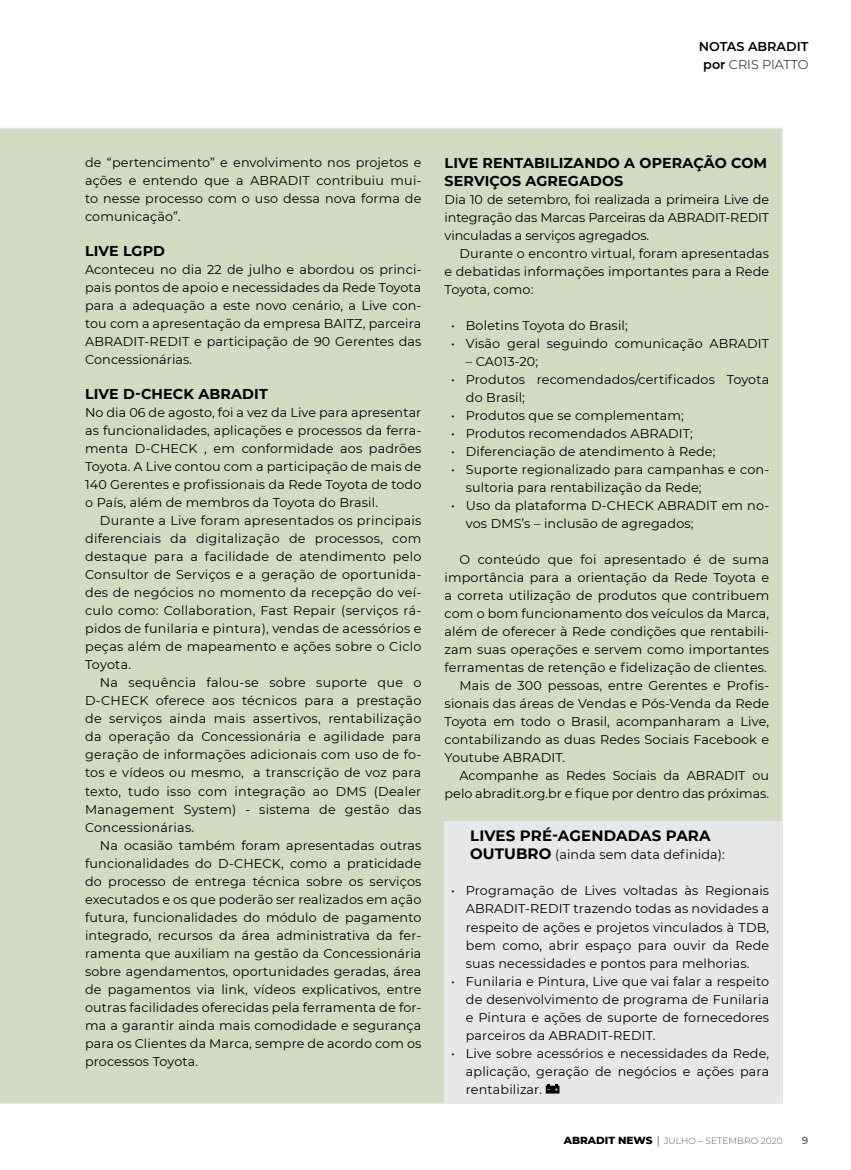
<style>
.page{position:relative;width:851px;height:1170px;background:#fff}
.page>*{position:absolute;margin:0;border:0;box-sizing:border-box;transform-origin:0 0}
.t1{font:700 15px "Montserrat";letter-spacing:.01em;color:#000}
.t2{font:700 14.25px/17.5px "Montserrat";letter-spacing:.01em;color:#000}
.t3{font:12.75px/18px "Montserrat";letter-spacing:.01em;color:#000;text-align:justify}
.t4{font:600 12.75px/18px "Montserrat";color:#000;text-align:center}
.t5{font:600 10.5px "Montserrat";color:#6d6e71}
.t6{font:300 9px "Montserrat";letter-spacing:.01em;color:#58595b}
.s1{font-weight:300}
.s2{font-weight:700;font-size:15px}
.s3{font-weight:800;font-size:10.5px;color:#000}
.s4{font-family:"Myriad Pro";font-weight:400;font-size:10.5px}
</style>
<div class="page">
<div style="left:0;top:128px;width:782px;height:975px;background:#d0dbc2"></div>
<div style="left:444px;top:821px;width:338px;height:281px;background:#e6e7e9"></div>
<svg style="left:545px;top:1084px;width:14px;height:9px"></svg>
<p class="t4" style="left:698px;top:37px;width:111px">NOTAS ABRADIT por <span class="s1">CRIS PIATTO</span></p>
<p class="t3" style="left:85px;top:152px;width:338px">de “pertencimento” e envolvimento nos projetos e ações e entendo que a ABRADIT contribuiu mui&shy;to nesse processo com o uso dessa nova forma de comunicação”.</p>
<p class="t2" style="left:85px;top:241px;width:81px">LIVE LGPD</p>
<p class="t3" style="left:85px;top:260px;width:338px">Aconteceu no dia 22 de julho e abordou os princi&shy;pais pontos de apoio e necessidades da Rede Toyota para a adequação a este novo cenário, a Live con&shy;tou com a apresentação da empresa BAITZ, parceira ABRADIT-REDIT e participação de 90 Gerentes das Concessionárias.</p>
<p class="t2" style="left:85px;top:384px;width:184px">LIVE D-CHECK ABRADIT</p>
<p class="t3" style="left:85px;top:403px;width:338px">No dia 06 de agosto, foi a vez da Live para apresentar as funcionalidades, aplicações e processos da ferra&shy;menta D-CHECK , em conformidade aos padrões Toyota. A Live contou com a participação de mais de 140 Gerentes e profissionais da Rede Toyota de todo o País, além de membros da Toyota do Brasil.</p>
<p class="t3" style="left:85px;top:511px;width:338px;text-indent:15px">Durante a Live foram apresentados os principais diferenciais da digitalização de processos, com destaque para a facilidade de atendimento pelo Consultor de Serviços e a geração de oportunida&shy;des de negócios no momento da recepção do veí&shy;culo como: Collaboration, Fast Repair (serviços rá&shy;pidos de funilaria e pintura), vendas de acessórios e peças além de mapeamento e ações sobre o Ciclo Toyota.</p>
<p class="t3" style="left:85px;top:673px;width:338px;text-indent:15px">Na sequência falou-se sobre suporte que o D-CHECK oferece aos técnicos para a prestação de serviços ainda mais assertivos, rentabilização da operação da Concessionária e agilidade para geração de informações adicionais com uso de fo&shy;tos e vídeos ou mesmo, a transcrição de voz para texto, tudo isso com integração ao DMS (Dealer Management System) - sistema de gestão das Concessionárias.</p>
<p class="t3" style="left:85px;top:835px;width:338px;text-indent:15px">Na ocasião também foram apresentadas outras funcionalidades do D-CHECK, como a praticidade do processo de entrega técnica sobre os serviços executados e os que poderão ser realizados em ação futura, funcionalidades do módulo de pagamento integrado, recursos da área administrativa da fer&shy;ramenta que auxiliam na gestão da Concessionária sobre agendamentos, oportunidades geradas, área de pagamentos via link, vídeos explicativos, entre outras facilidades oferecidas pela ferramenta de for&shy;ma a garantir ainda mais comodidade e segurança para os Clientes da Marca, sempre de acordo com os processos Toyota.</p>
<p class="t2" style="left:444px;top:153px;width:324px">LIVE RENTABILIZANDO A OPERAÇÃO COM<br>SERVIÇOS AGREGADOS</p>
<p class="t3" style="left:444px;top:189px;width:326px">Dia 10 de setembro, foi realizada a primeira Live de integração das Marcas Parceiras da ABRADIT-REDIT vinculadas a serviços agregadOs.</p>
<p class="t3" style="left:444px;top:243px;width:326px;text-indent:15px">Durante o encontro virtual, foram apresentadas e debatidas informações importantes para a Rede Toyota, como:</p>
<p class="t3" style="left:451px;top:315px;width:178px">• Boletins Toyota do Brasil;</p>
<p class="t3" style="left:451px;top:333px;width:319px">• Visão geral seguindo comunicação ABRADIT</p>
<p class="t3" style="left:466px;top:351px;width:74px">– CA013-20;</p>
<p class="t3" style="left:466px;top:369px;width:305px;text-indent:-15px">• Produtos recomendados/certificados Toyota do Brasil;</p>
<p class="t3" style="left:451px;top:405px;width:234px">• Produtos que se complementam;</p>
<p class="t3" style="left:451px;top:423px;width:243px">• Produtos recomendados ABRADIT;</p>
<p class="t3" style="left:451px;top:441px;width:266px">• Diferenciação de atendimento à Rede;</p>
<p class="t3" style="left:466px;top:459px;width:305px;text-indent:-15px">• Suporte regionalizado para campanhas e con&shy;sultoria para rentabilização da Rede;</p>
<p class="t3" style="left:466px;top:495px;width:305px;text-indent:-15px">• Uso da plataforma D-CHECK ABRADIT em no&shy;vos DMS’s – inclusão de agregados;</p>
<p class="t3" style="left:459px;top:550px;width:311px">O conteúdo que foi apresentado é de suma</p>
<p class="t3" style="left:444px;top:568px;width:326px">importância para a orientação da Rede Toyota e</p>
<p class="t3" style="left:444px;top:586px;width:326px">a correta utilização de produtos que contribuem</p>
<p class="t3" style="left:444px;top:604px;width:326px">com o bom funcionamento dos veículos da Marca,</p>
<p class="t3" style="left:444px;top:622px;width:326px">além de oferecer à Rede condições que rentabili-</p>
<p class="t3" style="left:444px;top:640px;width:326px">zam suas operações e servem como importantes</p>
<p class="t3" style="left:444px;top:658px;width:324px">ferramentas de retenção e fidelização de clientes.</p>
<p class="t3" style="left:459px;top:676px;width:311px">Mais de 300 pessoas, entre Gerentes e Profis-</p>
<p class="t3" style="left:444px;top:694px;width:326px">sionais das áreas de Vendas e Pós-Venda da Rede</p>
<p class="t3" style="left:444px;top:712px;width:326px">Toyota em todo o Brasil, acompanharam a Live,</p>
<p class="t3" style="left:444px;top:730px;width:326px">contabilizando as duas Redes Sociais Facebook e</p>
<p class="t3" style="left:444px;top:748px;width:122px">Youtube ABRADIT.</p>
<p class="t3" style="left:459px;top:766px;width:311px">Acompanhe as Redes Sociais da ABRADIT ou</p>
<p class="t3" style="left:444px;top:784px;width:326px">pelo abradit.org.br e fique por dentro das próximas.</p>
<p class="t1" style="left:470px;top:825px;width:242px">LIVES PRÉ-AGENDADAS PARA</p>
<p class="t3" style="left:470px;top:845px;width:256px"><span class="s2">OUTUBRO</span> (ainda sem data definida):</p>
<p class="t3" style="left:466px;top:881px;width:305px;text-indent:-15px">• Programação de Lives voltadas às Regionais ABRADIT-REDIT trazendo todas as novidades a respeito de ações e projetos vinculados à TDB, bem como, abrir espaço para ouvir da Rede suas necessidades e pontos para melhorias.</p>
<p class="t3" style="left:466px;top:971px;width:305px;text-indent:-15px">• Funilaria e Pintura, Live que vai falar a respeito de desenvolvimento de programa de Funilaria e Pintura e ações de suporte de fornecedores parceiros da ABRADIT-REDIT.</p>
<p class="t3" style="left:466px;top:1043px;width:305px;text-indent:-15px">• Live sobre acessórios e necessidades da Rede, aplicação, geração de negócios e ações para rentabilizar.</p>
<p class="t6" style="left:563px;top:1134px;width:221px"><span class="s3">ABRADIT NEWS</span> <span class="s4">|</span> JULHO – SETEMBRO 2020</p>
<p class="t5" style="left:801px;top:1133px;width:8px">9</p>
</div>
